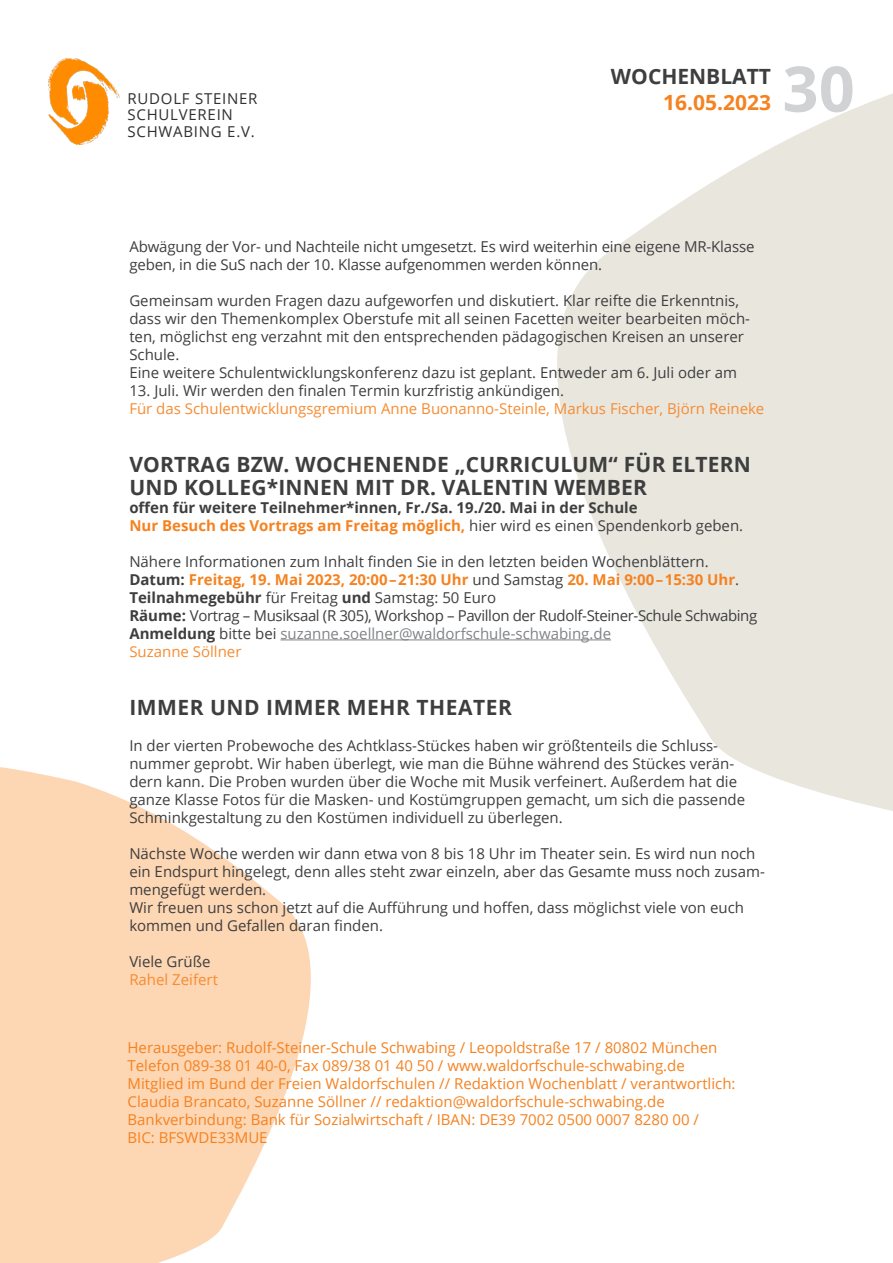
<style>
.page{position:relative;width:893px;height:1263px;background:#fff}
.page>*{position:absolute;margin:0;border:0;box-sizing:border-box;transform-origin:0 0}
.t1{font:700 63px "Open Sans";color:#d1d2d4}
.t2{font:700 21px/22.5px "Open Sans";letter-spacing:.01em;color:#3e3e3f}
.t3{font:700 21px "Open Sans";color:#f58220}
.t4{font:15px/18px "Open Sans";color:#3e3e3f}
.t5{font:15px "Open Sans";color:#f58220}
.t6{font:700 15px "Open Sans";color:#f58220}
.t7{font:15px "Open Sans";color:#f68c32}
.t8{font:15px "Open Sans";letter-spacing:-.025em;color:#3e3e3f}
.t9{font:700 15px "Open Sans";color:#3e3e3f}
.t10{font:15px "Open Sans";color:#808285}
.t11{font:15px/16.5px "Open Sans";letter-spacing:.05em;color:#312f30}
.s1{font-weight:400;color:#3e3e3f}
.s2{color:#3e3e3f}
.s3{font-weight:700}
.s4{font-weight:700;color:#3e3e3f}
</style>
<div class="page">
<img style="left:48px;top:59px;width:72px;height:86px">
<svg style="left:0;top:767px;width:311px;height:496px;fill:#fdd6b3"></svg>
<svg style="left:459px;top:93px;width:434px;height:718px;fill:#e9e6de"></svg>
<hr style="left:280px;top:639px;width:331px;height:1px;background:#808285">
<p class="t11" style="left:128px;top:89px;width:131px">RUDOLF STEINER<br>SCHULVEREIN<br>SCHWABING E.V.</p>
<h2 class="t2" style="left:611px;top:65px;width:162px">WOCHENBLATT</h2>
<h2 class="t3" style="left:663px;top:87px;width:109px">16.05.2023</h2>
<h1 class="t1" style="left:782px;top:44px;width:74px">30</h1>
<p class="t4" style="left:129px;top:237px;width:627px">Abwägung der Vor- und Nachteile nicht umgesetzt. Es wird weiterhin eine eigene MR-Klasse geben, in die SuS nach der 10. Klasse aufgenommen werden können.</p>
<p class="t4" style="left:129px;top:291px;width:622px">Gemeinsam wurden Fragen dazu aufgeworfen und diskutiert. Klar reifte die Erkenntnis, dass wir den Themenkomplex Oberstufe mit all seinen Facetten weiter bearbeiten möch&shy;ten, möglichst eng verzahnt mit den entsprechenden pädagogischen Kreisen an unserer Schule.</p>
<p class="t4" style="left:129px;top:363px;width:609px">Eine weitere Schulentwicklungskonferenz dazu ist geplant. Entweder am 6. Juli oder am</p>
<p class="t4" style="left:129px;top:381px;width:436px">13. Juli. Wir werden den finalen Termin kurzfristig ankündigen.</p>
<p class="t7" style="left:129px;top:398px;width:637px">Für das Schulentwicklungsgremium Anne Buonanno-Steinle, Markus Fischer, Björn Reineke</p>
<p class="t2" style="left:129px;top:453px;width:623px">VORTRAG BZW. WOCHENENDE „CURRICULUM“ FÜR ELTERN<br>UND KOLLEG*INNEN MIT DR. VALENTIN WEMBER</p>
<p class="t9" style="left:129px;top:497px;width:510px">offen für weitere Teilnehmer*innen, Fr./Sa. 19./20. Mai in der Schule</p>
<p class="t6" style="left:129px;top:515px;width:615px">Nur Besuch des Vortrags am Freitag möglich, <span class="s1">hier wird es einen Spendenkorb geben.</span></p>
<p class="t4" style="left:129px;top:552px;width:581px">Nähere Informationen zum Inhalt finden Sie in den letzten beiden Wochenblättern.</p>
<p class="t6" style="left:129px;top:569px;width:611px"><span class="s2">Datum:</span> Freitag, 19. Mai 2023, 20:00 – 21:30 Uhr <span class="s1">und Samstag</span> 20. Mai 9:00 – 15:30 Uhr<span class="s1">.</span></p>
<p class="t4" style="left:129px;top:588px;width:368px"><span class="s3">Teilnahmegebühr</span> für Freitag <span class="s3">und</span> Samstag: 50 Euro</p>
<p class="t8" style="left:129px;top:605px;width:629px"><span class="s3">Räume:</span> Vortrag – Musiksaal (R 305), Workshop – Pavillon der Rudolf-Steiner-Schule Schwabing</p>
<p class="t10" style="left:129px;top:623px;width:483px"><span class="s4">Anmeldung</span> <span class="s2">bitte bei</span> suzanne.soellner@waldorfschule-schwabing.de</p>
<p class="t7" style="left:129px;top:641px;width:114px">Suzanne Söllner</p>
<p class="t2" style="left:129px;top:696px;width:384px">IMMER UND IMMER MEHR THEATER</p>
<p class="t4" style="left:129px;top:736px;width:617px">In der vierten Probewoche des Achtklass-Stückes haben wir größtenteils die Schluss&shy;nummer geprobt. Wir haben überlegt, wie man die Bühne während des Stückes verän&shy;dern kann. Die Proben wurden über die Woche mit Musik verfeinert. Außerdem hat die ganze Klasse Fotos für die Masken- und Kostümgruppen gemacht, um sich die passende Schminkgestaltung zu den Kostümen individuell zu überlegen.</p>
<p class="t4" style="left:129px;top:844px;width:637px">Nächste Woche werden wir dann etwa von 8 bis 18 Uhr im Theater sein. Es wird nun noch ein Endspurt hingelegt, denn alles steht zwar einzeln, aber das Gesamte muss noch zusam&shy;mengefügt werden.</p>
<p class="t4" style="left:129px;top:898px;width:616px">Wir freuen uns schon jetzt auf die Aufführung und hoffen, dass möglichst viele von euch kommen und Gefallen daran finden.</p>
<p class="t4" style="left:129px;top:952px;width:83px">Viele Grüße</p>
<p class="t7" style="left:129px;top:969px;width:90px">Rahel Zeifert</p>
<p class="t5" style="left:128px;top:1037px;width:591px">Herausgeber: Rudolf-Steiner-Schule Schwabing / Leopoldstraße 17 / 80802 München</p>
<p class="t5" style="left:128px;top:1055px;width:559px">Telefon 089-38 01 40-0, Fax 089/38 01 40 50 / www.waldorfschule-schwabing.de</p>
<p class="t5" style="left:128px;top:1073px;width:609px">Mitglied im Bund der Freien Waldorfschulen // Redaktion Wochenblatt / verantwortlich:</p>
<p class="t5" style="left:128px;top:1091px;width:539px">Claudia Brancato, Suzanne Söllner // redaktion@waldorfschule-schwabing.de</p>
<p class="t5" style="left:128px;top:1109px;width:573px">Bankverbindung: Bank für Sozialwirtschaft / IBAN: DE39 7002 0500 0007 8280 00 /</p>
<p class="t5" style="left:128px;top:1127px;width:142px">BIC: BFSWDE33MUE</p>
</div>
